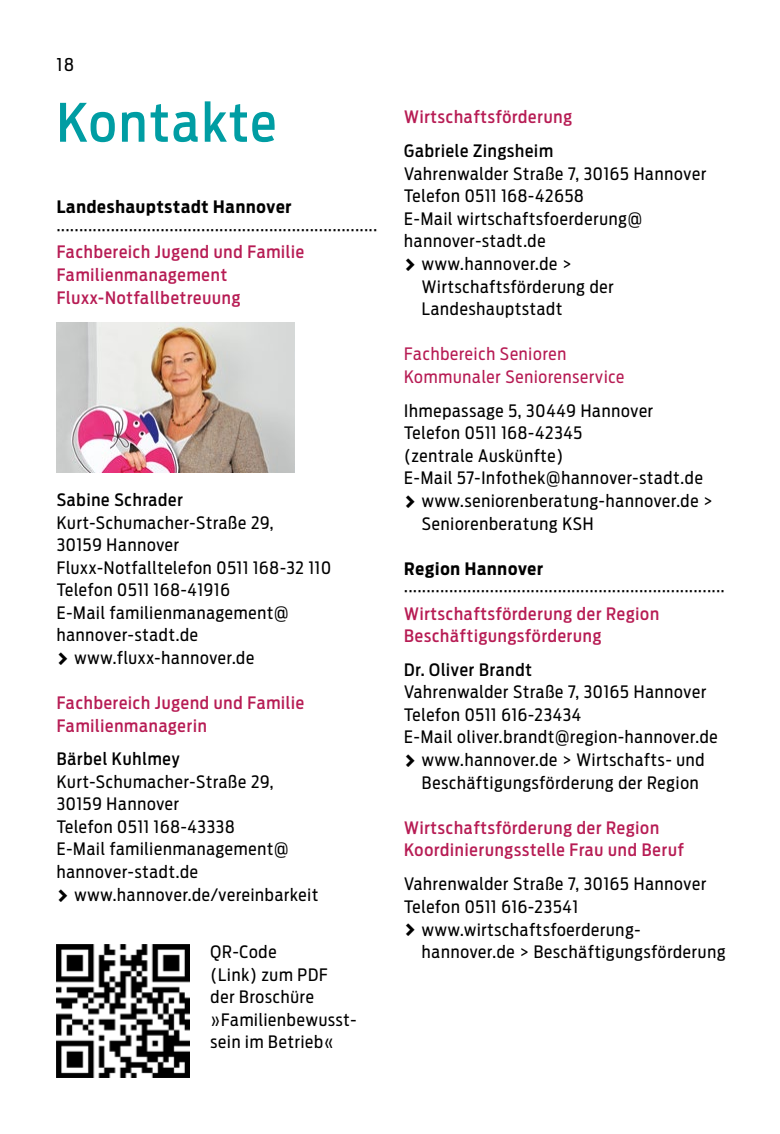
<style>
.page{position:relative;width:780px;height:1134px;background:#fff}
.page>*{position:absolute;margin:0;border:0;box-sizing:border-box;transform-origin:0 0}
.t1{font:500 52.5px "Antenna Cond";letter-spacing:.04em;color:#009da3}
.t2{font:17.5px "Antenna Cond";color:#000}
.t3{font:17px/22.5px "Antenna Cond";letter-spacing:.05em;color:#000}
.t4{font:500 17px/22.5px "Antenna Cond";letter-spacing:.05em;color:#b71c54}
.t5{font:500 17px "Antenna Cond";letter-spacing:.05em;color:#000}
.t6{font:17px/22.5px "Antenna Cond";letter-spacing:.05em;color:#b71c54}
.t7{font:700 17px "Antenna Cond";letter-spacing:.05em;color:#000}
.s1{font-family:"SS Standard";font-size:12.5px}
</style>
<div class="page">
<img style="left:57px;top:945px;width:132px;height:132px">
<img style="left:57px;top:322px;width:237px;height:151px">
<p class="t2" style="left:57px;top:54px;width:19px">18</p>
<h1 class="t1" style="left:57px;top:92px;width:221px">Kontakte</h1>
<p class="t7" style="left:57px;top:197px;width:236px">Landeshauptstadt Hannover</p>
<p class="t3" style="left:57px;top:219px;width:322px">·······································································</p>
<p class="t4" style="left:57px;top:241px;width:249px">Fachbereich Jugend und Familie<br>Familienmanagement<br>Fluxx-Notfallbetreuung</p>
<p class="t5" style="left:57px;top:490px;width:128px">Sabine Schrader</p>
<p class="t3" style="left:57px;top:511px;width:276px">Kurt-Schumacher-Straße 29,<br>30159 Hannover<br>Fluxx-Notfalltelefon 0511 168-32 110<br>Telefon 0511 168-41916<br>E-Mail familienmanagement@ hannover-stadt.de<br><span class="s1">▻</span> www.fluxx-hannover.de</p>
<p class="t4" style="left:57px;top:692px;width:249px">Fachbereich Jugend und Familie<br>Familienmanagerin</p>
<p class="t5" style="left:57px;top:749px;width:124px">Bärbel Kuhlmey</p>
<p class="t3" style="left:57px;top:770px;width:263px">Kurt-Schumacher-Straße 29,<br>30159 Hannover<br>Telefon 0511 168-43338<br>E-Mail familienmanagement@ hannover-stadt.de<br><span class="s1">▻</span> www.hannover.de/vereinbarkeit</p>
<p class="t3" style="left:210px;top:941px;width:147px">QR-Code<br>(Link) zum PDF<br>der Broschüre »Familienbewusst&shy;sein im Betrieb«</p>
<p class="t4" style="left:404px;top:106px;width:169px">Wirtschaftsförderung</p>
<p class="t5" style="left:404px;top:141px;width:150px">Gabriele Zingsheim</p>
<p class="t3" style="left:404px;top:162px;width:303px">Vahrenwalder Straße 7, 30165 Hannover</p>
<p class="t3" style="left:404px;top:185px;width:181px">Telefon 0511 168-42658</p>
<p class="t3" style="left:404px;top:207px;width:239px">E-Mail wirtschaftsfoerderung@</p>
<p class="t3" style="left:404px;top:230px;width:143px">hannover-stadt.de</p>
<p class="t3" style="left:404px;top:253px;width:169px"><span class="s1">▻</span> www.hannover.de &gt;</p>
<p class="t3" style="left:422px;top:275px;width:193px">Wirtschaftsförderung der</p>
<p class="t3" style="left:422px;top:298px;width:142px">Landeshauptstadt</p>
<p class="t6" style="left:404px;top:343px;width:221px">Fachbereich Senioren<br>Kommunaler Seniorenservice</p>
<p class="t3" style="left:404px;top:399px;width:250px">Ihmepassage 5, 30449 Hannover</p>
<p class="t3" style="left:404px;top:422px;width:179px">Telefon 0511 168-42345</p>
<p class="t3" style="left:404px;top:444px;width:160px">(zentrale Auskünfte)</p>
<p class="t3" style="left:404px;top:467px;width:300px">E-Mail 57-Infothek@hannover-stadt.de</p>
<p class="t3" style="left:404px;top:490px;width:310px"><span class="s1">▻</span> www.seniorenberatung-hannover.de &gt;</p>
<p class="t3" style="left:422px;top:512px;width:173px">Seniorenberatung KSH</p>
<p class="t7" style="left:404px;top:558px;width:140px">Region Hannover</p>
<p class="t3" style="left:404px;top:580px;width:322px">·······································································</p>
<p class="t4" style="left:404px;top:602px;width:256px">Wirtschaftsförderung der Region<br>Beschäftigungsförderung</p>
<p class="t5" style="left:404px;top:660px;width:129px">Dr. Oliver Brandt</p>
<p class="t3" style="left:404px;top:681px;width:303px">Vahrenwalder Straße 7, 30165 Hannover</p>
<p class="t3" style="left:404px;top:703px;width:178px">Telefon 0511 616-23434</p>
<p class="t3" style="left:404px;top:726px;width:315px">E-Mail oliver.brandt@region-hannover.de</p>
<p class="t3" style="left:404px;top:749px;width:302px"><span class="s1">▻</span> www.hannover.de &gt; Wirtschafts- und</p>
<p class="t3" style="left:422px;top:771px;width:278px">Beschäftigungsförderung der Region</p>
<p class="t4" style="left:404px;top:816px;width:281px">Wirtschaftsförderung der Region<br>Koordinierungsstelle Frau und Beruf</p>
<p class="t3" style="left:404px;top:873px;width:303px">Vahrenwalder Straße 7, 30165 Hannover<br>Telefon 0511 616-23541<br><span class="s1">▻</span> www.wirtschaftsfoerderung-</p>
<p class="t3" style="left:422px;top:941px;width:305px">hannover.de &gt; Beschäftigungsförderung</p>
</div>
